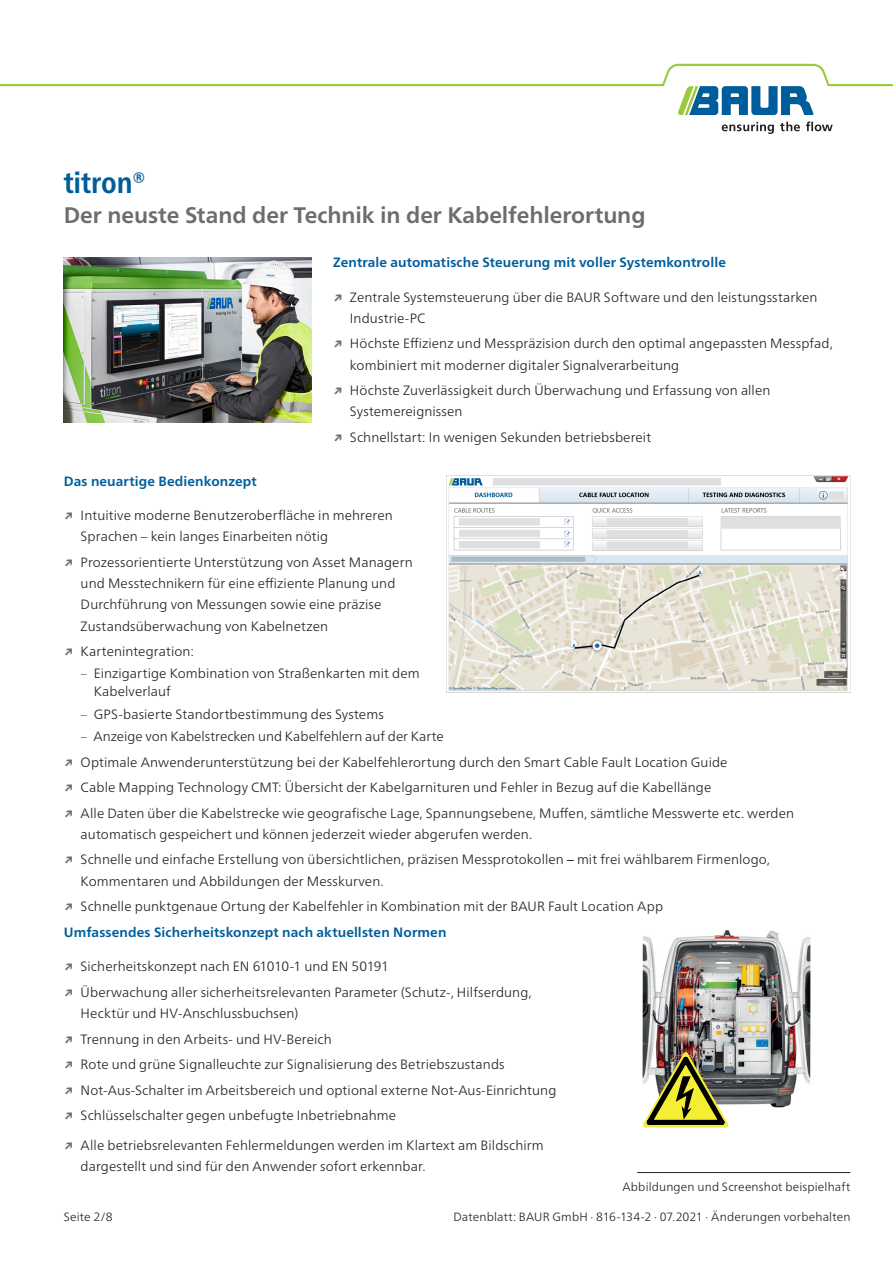
<style>
.page{position:relative;width:893px;height:1263px;background:#fff}
.page>*{position:absolute;margin:0;border:0;box-sizing:border-box;transform-origin:0 0}
.DB_-_Titel_Produktna{font:700 condensed 30px "Frutiger Neue LTW1 G";letter-spacing:-.005em;color:#005d9c}
.DB_-_Aufzählung_USP{font:700 22.5px "Frutiger Neue LTW1 G";letter-spacing:-.005em;color:#6c6d70}
.t1{font:300 13.5px/21.3px "Frutiger Neue LTW1 G";letter-spacing:.01em;color:#231f20}
.DB_-_Condensed_Übers{font:700 13.5px "Frutiger Neue LTW1 G";letter-spacing:.01em;color:#005d9c}
.DB_-_Fußnote_rechtsb{font:300 12px "Frutiger Neue LTW1 G";letter-spacing:.01em;color:#231f20}
.s1{font-weight:700;color:#6c6d70}
.s2{font-stretch:condensed;color:#6c6d70}
.s3{font-weight:400;font-stretch:condensed}
</style>
<div class="page">
<svg style="left:722px;top:122px;width:52px;height:12px"></svg>
<svg style="left:780px;top:122px;width:20px;height:9px"></svg>
<svg style="left:806px;top:122px;width:27px;height:9px"></svg>
<svg style="left:0;top:64px;width:893px;height:51px"></svg>
<img style="left:64px;top:257px;width:248px;height:165px">
<img style="left:446px;top:476px;width:404px;height:217px">
<hr style="left:637px;top:1172px;width:213px;height:1px;background:#231f20">
<img style="left:642px;top:929px;width:168px;height:179px">
<img style="left:642px;top:1048px;width:91px;height:79px">
<p class="DB_-_Titel_Produktna" style="left:64px;top:160px;width:84px">titron®</p>
<p class="DB_-_Aufzählung_USP" style="left:64px;top:199px;width:583px">Der neuste Stand der Technik in der Kabelfehlerortung</p>
<p class="DB_-_Condensed_Übers" style="left:333px;top:253px;width:394px">Zentrale automatische Steuerung mit voller Systemkontrolle</p>
<p class="t1" style="left:350px;top:285px;width:469px;text-indent:-17px"><span class="s1">↗</span> Zentrale Systemsteuerung über die BAUR Software und den leistungsstarken<br>Industrie-PC</p>
<p class="t1" style="left:350px;top:332px;width:484px;text-indent:-17px"><span class="s1">↗</span> Höchste Effizienz und Messpräzision durch den optimal angepassten Messpfad, kombiniert mit moderner digitaler Signalverarbeitung</p>
<p class="t1" style="left:350px;top:379px;width:422px;text-indent:-17px"><span class="s1">↗</span> Höchste Zuverlässigkeit durch Überwachung und Erfassung von allen<br>Systemereignissen</p>
<p class="t1" style="left:333px;top:425px;width:320px"><span class="s1">↗</span> Schnellstart: In wenigen Sekunden betriebsbereit</p>
<p class="DB_-_Condensed_Übers" style="left:64px;top:472px;width:195px">Das neuartige Bedienkonzept</p>
<p class="t1" style="left:81px;top:504px;width:314px;text-indent:-17px"><span class="s1">↗</span> Intuitive moderne Benutzeroberfläche in mehreren<br>Sprachen – kein langes Einarbeiten nötig</p>
<p class="t1" style="left:81px;top:551px;width:333px;text-indent:-17px"><span class="s1">↗</span> Prozessorientierte Unterstützung von Asset Managern und Messtechnikern für eine effiziente Planung und Durchführung von Messungen sowie eine präzise Zustandsüberwachung von Kabelnetzen</p>
<p class="t1" style="left:64px;top:640px;width:132px"><span class="s1">↗</span> Kartenintegration:</p>
<p class="t1" style="left:94px;top:664px;width:327px;line-height:18px;text-indent:-13px"><span class="s2">–</span> Einzigartige Kombination von Straßenkarten mit dem<br>Kabelverlauf</p>
<p class="t1" style="left:81px;top:702px;width:304px"><span class="s2">–</span> GPS-basierte Standortbestimmung des Systems</p>
<p class="t1" style="left:81px;top:725px;width:364px"><span class="s2">–</span> Anzeige von Kabelstrecken und Kabelfehlern auf der Karte</p>
<p class="t1" style="left:64px;top:750px;width:665px"><span class="s1">↗</span> Optimale Anwenderunterstützung bei der Kabelfehlerortung durch den Smart Cable Fault Location Guide</p>
<p class="t1" style="left:64px;top:776px;width:649px"><span class="s1">↗</span> Cable Mapping Technology CMT: Übersicht der Kabelgarnituren und Fehler in Bezug auf die Kabellänge</p>
<p class="t1" style="left:81px;top:801px;width:715px;text-indent:-17px"><span class="s1">↗</span> Alle Daten über die Kabelstrecke wie geografische Lage, Spannungsebene, Muffen, sämtliche Messwerte etc. werden automatisch gespeichert und können jederzeit wieder abgerufen werden.</p>
<p class="t1" style="left:81px;top:848px;width:691px;text-indent:-17px"><span class="s1">↗</span> Schnelle und einfache Erstellung von übersichtlichen, präzisen Messprotokollen <span class="s3">–</span> mit frei wählbarem Firmenlogo,<br>Kommentaren und Abbildungen der Messkurven.</p>
<p class="t1" style="left:64px;top:895px;width:601px"><span class="s1">↗</span> Schnelle punktgenaue Ortung der Kabelfehler in Kombination mit der BAUR Fault Location App</p>
<p class="DB_-_Condensed_Übers" style="left:64px;top:923px;width:384px">Umfassendes Sicherheitskonzept nach aktuellsten Normen</p>
<p class="t1" style="left:64px;top:955px;width:327px"><span class="s1">↗</span> Sicherheitskonzept nach EN 61010-1 und EN 50191</p>
<p class="t1" style="left:81px;top:980px;width:453px;text-indent:-17px"><span class="s1">↗</span> Überwachung aller sicherheitsrelevanten Parameter (Schutz-, Hilfserdung,<br>Hecktür und HV-Anschlussbuchsen)</p>
<p class="t1" style="left:64px;top:1027px;width:269px"><span class="s1">↗</span> Trennung in den Arbeits- und HV-Bereich</p>
<p class="t1" style="left:64px;top:1053px;width:442px"><span class="s1">↗</span> Rote und grüne Signalleuchte zur Signalisierung des Betriebszustands</p>
<p class="t1" style="left:64px;top:1078px;width:494px"><span class="s1">↗</span> Not-Aus-Schalter im Arbeitsbereich und optional externe Not‑Aus‑Einrichtung</p>
<p class="t1" style="left:64px;top:1104px;width:334px"><span class="s1">↗</span> Schlüsselschalter gegen unbefugte Inbetriebnahme</p>
<p class="t1" style="left:81px;top:1134px;width:464px;text-indent:-17px"><span class="s1">↗</span> Alle betriebsrelevanten Fehlermeldungen werden im Klartext am Bildschirm dargestellt und sind für den Anwender sofort erkennbar.</p>
<p class="DB_-_Fußnote_rechtsb" style="left:622px;top:1178px;width:230px">Abbildungen und Screenshot beispielhaft</p>
<p class="DB_-_Fußnote_rechtsb" style="left:64px;top:1208px;width:50px">Seite 2/8</p>
<p class="DB_-_Fußnote_rechtsb" style="left:453px;top:1208px;width:398px">Datenblatt: BAUR GmbH · 816-134-2 · 07.2021 · Änderungen vorbehalten</p>
</div>
